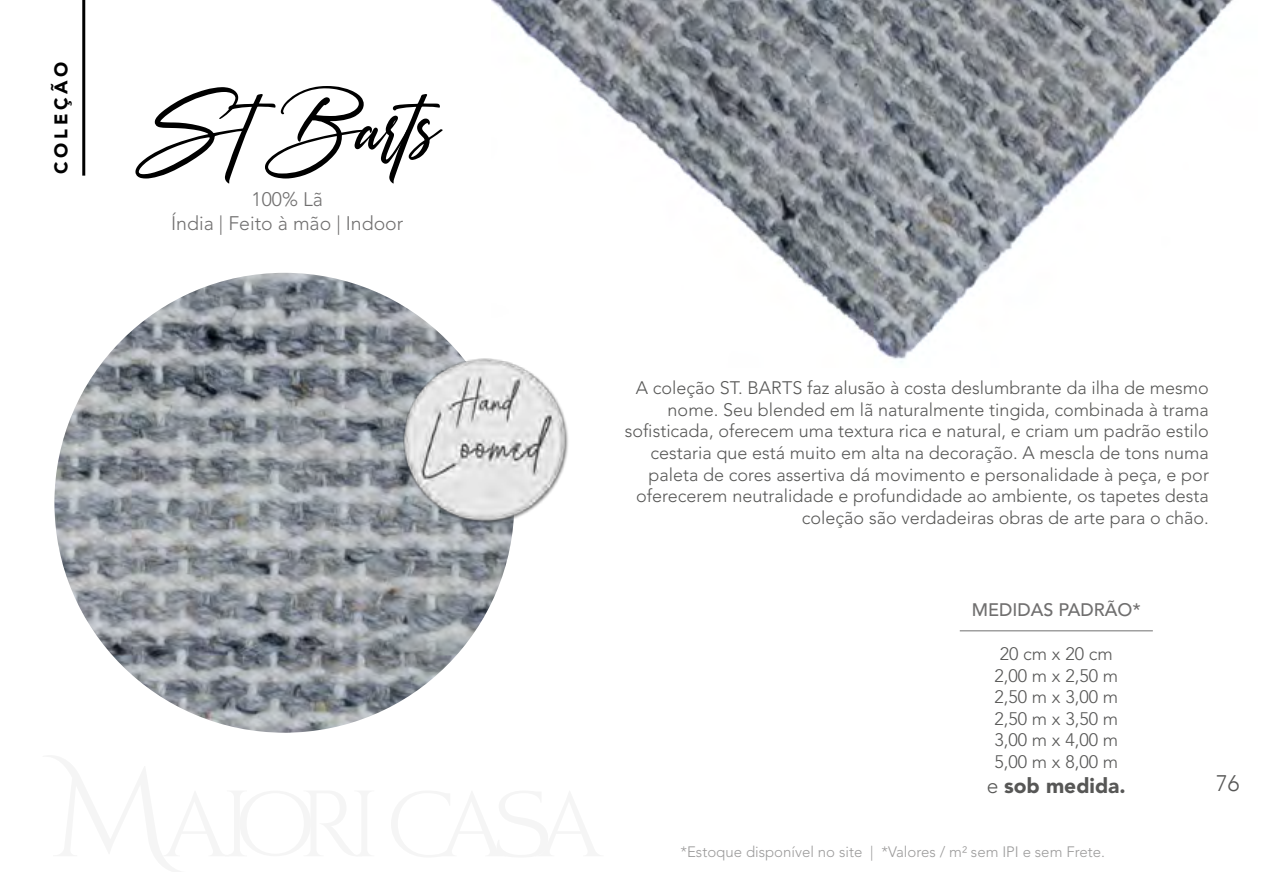
<style>
.page{position:relative;width:1263px;height:893px;background:#fff}
.page>*{position:absolute;margin:0;border:0;box-sizing:border-box;transform-origin:0 0}
.t1{font:112.5px "Rosellinda Alyamore";color:#000}
.t2{font:300 22.5px "Avenir";color:#575756}
.t3{font:900 21px "Avenir LT Std";color:#575756}
.t4{font:300 19.5px/23.4px "Avenir LT Std";color:#706f6f;text-align:center}
.t5{font:900 18.15px "Avenir LT Std";letter-spacing:.2em;color:#000}
.t6{font:300 18px/21.6px "Avenir LT Std";color:#575756}
.t7{font:500 18px "Avenir LT Std";color:#706f6f}
.t8{font:300 15px "Avenir LT Std";color:#706f6f}
.s1{font-weight:300}
</style>
<div class="page">
<hr style="left:82px;top:0;width:3px;height:176px;background:#000">
<img style="left:54px;top:273px;width:460px;height:460px;border-radius:230px">
<hr style="left:960px;top:630px;width:193px;height:1px;background:#706f6f">
<img style="left:492px;top:0;width:741px;height:363px">
<img style="left:384px;top:340px;width:202px;height:201px">
<p class="t5" style="left:50px;top:174px;width:113px;rotate:-90deg">COLEÇÃO</p>
<h1 class="t1" style="left:139px;top:64px;width:303px">St Barts</h1>
<p class="t4" style="left:171px;top:188px;width:234px">100% Lã<br>Índia | Feito à mão | Indoor</p>
<p class="t6" style="left:625px;top:377px;width:585px;text-align:right">A coleção ST. BARTS faz alusão à costa deslumbrante da ilha de mesmo nome. Seu blended em lã naturalmente tingida, combinada à trama sofisticada, oferecem uma textura rica e natural, e criam um padrão estilo cestaria que está muito em alta na decoração. A mescla de tons numa paleta de cores assertiva dá movimento e personalidade à peça, e por oferecerem neutralidade e profundidade ao ambiente, os tapetes desta coleção são verdadeiras obras de arte para o chão.</p>
<p class="t7" style="left:972px;top:599px;width:171px">MEDIDAS PADRÃO*</p>
<p class="t6" style="left:994px;top:643px;width:125px">20 cm x 20 cm<br>2,00 m x 2,50 m<br>2,50 m x 3,00 m<br>2,50 m x 3,50 m<br>3,00 m x 4,00 m<br>5,00 m x 8,00 m</p>
<p class="t3" style="left:987px;top:773px;width:140px"><span class="s1">e</span> sob medida.</p>
<p class="t8" style="left:680px;top:843px;width:426px">*Estoque disponível no site | *Valores / m² sem IPI e sem Frete.</p>
<p class="t2" style="left:1216px;top:770px;width:25px">76</p>
</div>
